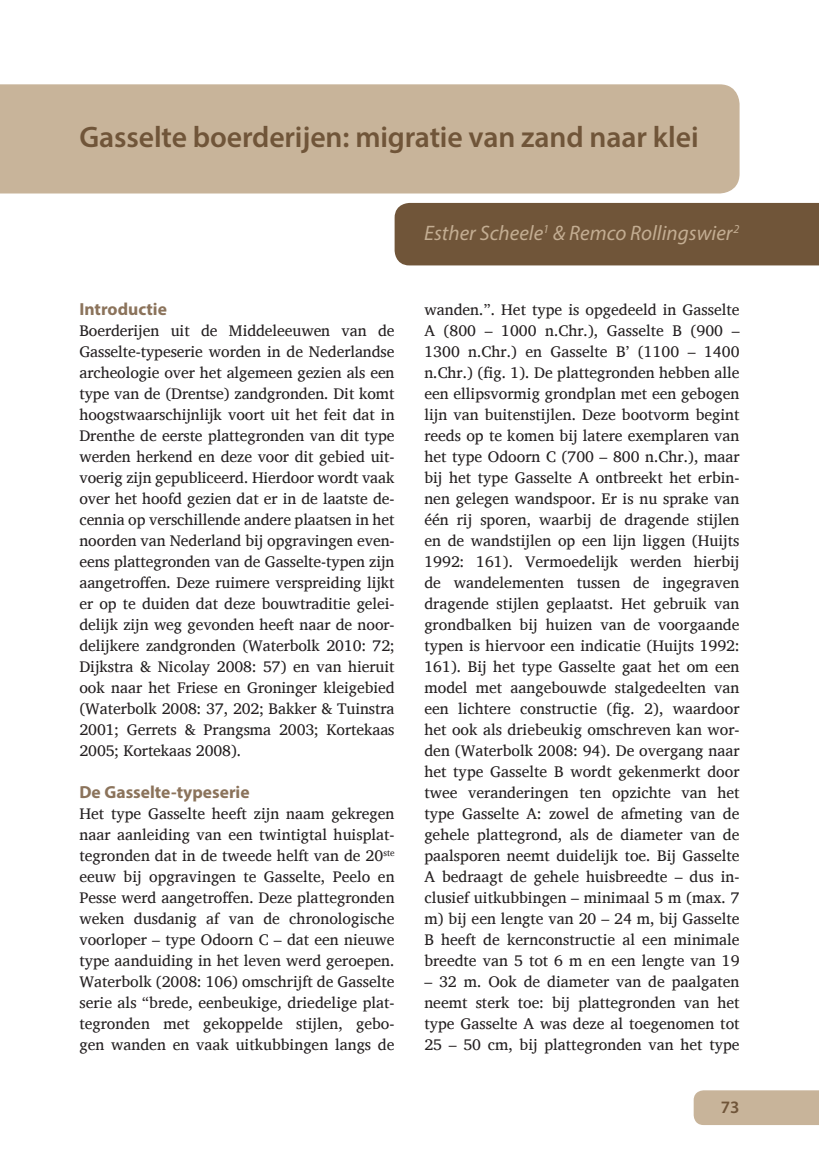
<style>
.page{position:relative;width:819px;height:1166px;background:#fff}
.page>*{position:absolute;margin:0;border:0;box-sizing:border-box;transform-origin:0 0}
.Titel{font:600 29.75px "Myriad Pro";letter-spacing:-.005em;color:#705539}
.Auteur{font:italic 21px "Myriad Pro";color:#c3ad92}
.Kopje{font:700 17.5px "Myriad Pro";color:#8b735b}
.Nummering{font:600 17.5px "Myriad Pro";color:#705539}
.Plat{font:15.75px/21px "Charis SIL";color:#231f20;text-align:justify}
</style>
<div class="page">
<div style="left:693px;top:1090px;width:126px;height:35px;background:#c8b49a"></div>
<div style="left:394px;top:203px;width:425px;height:62px;background:#705539"></div>
<div style="left:0;top:84px;width:739px;height:109px;background:#c8b49a"></div>
<p class="Titel" style="left:79px;top:118px;width:620px">Gasselte boerderijen: migratie van zand naar klei</p>
<p class="Kopje" style="left:79px;top:298px;width:89px">Introductie</p>
<p class="Plat" style="left:79px;top:320px;width:317px">Boerderijen uit de Middeleeuwen van de Gasselte-typeserie worden in de Nederlandse archeologie over het algemeen gezien als een type van de (Drentse) zandgronden. Dit komt hoogstwaarschijnlijk voort uit het feit dat in Drenthe de eerste plattegronden van dit type werden herkend en deze voor dit gebied uit&shy;voerig zijn gepubliceerd. Hierdoor wordt vaak over het hoofd gezien dat er in de laatste de&shy;cennia op verschillende andere plaatsen in het noorden van Nederland bij opgravingen even&shy;eens plattegronden van de Gasselte-typen zijn aangetroffen. Deze ruimere verspreiding lijkt er op te duiden dat deze bouwtraditie gelei&shy;delijk zijn weg gevonden heeft naar de noor&shy;delijkere zandgronden (Waterbolk 2010: 72; Dijkstra &amp; Nicolay 2008: 57) en van hieruit ook naar het Friese en Groninger kleigebied (Waterbolk 2008: 37, 202; Bakker &amp; Tuinstra 2001; Gerrets &amp; Prangsma 2003; Kortekaas 2005; Kortekaas 2008).</p>
<p class="Kopje" style="left:79px;top:781px;width:172px">De Gasselte-typeserie</p>
<p class="Plat" style="left:79px;top:803px;width:317px">Het type Gasselte heeft zijn naam gekregen naar aanleiding van een twintigtal huisplat&shy;tegronden dat in de tweede helft van de 20<sup>ste </sup>eeuw bij opgravingen te Gasselte, Peelo en Pesse werd aangetroffen. Deze plattegronden weken dusdanig af van de chronologische voorloper – type Odoorn C – dat een nieuwe type aanduiding in het leven werd geroepen.<br>Waterbolk (2008: 106) omschrijft de Gasselte serie als “brede, eenbeukige, driedelige plat&shy;tegronden met gekoppelde stijlen, gebo&shy;gen wanden en vaak uitkubbingen langs de</p>
<p class="Auteur" style="left:424px;top:220px;width:317px">Esther Scheele<sup>1</sup> &amp; Remco Rollingswier<sup>2</sup></p>
<p class="Plat" style="left:424px;top:299px;width:317px">wanden.”. Het type is opgedeeld in Gasselte A (800 – 1000 n.Chr.), Gasselte B (900 – 1300 n.Chr.) en Gasselte B’ (1100 – 1400 n.Chr.) (fig. 1). De plattegronden hebben alle een ellipsvormig grondplan met een gebogen lijn van buitenstijlen. Deze bootvorm begint reeds op te komen bij latere exemplaren van het type Odoorn C (700 – 800 n.Chr.), maar bij het type Gasselte A ontbreekt het erbin&shy;nen gelegen wandspoor. Er is nu sprake van één rij sporen, waarbij de dragende stijlen en de wandstijlen op een lijn liggen (Huijts 1992: 161). Vermoedelijk werden hierbij de wandelementen tussen de ingegraven dragende stijlen geplaatst. Het gebruik van grondbalken bij huizen van de voorgaande typen is hiervoor een indicatie (Huijts 1992:<br>161). Bij het type Gasselte gaat het om een model met aangebouwde stalgedeelten van een lichtere constructie (fig. 2), waardoor het ook als driebeukig omschreven kan wor&shy;den (Waterbolk 2008: 94). De overgang naar het type Gasselte B wordt gekenmerkt door twee veranderingen ten opzichte van het type Gasselte A: zowel de afmeting van de gehele plattegrond, als de diameter van de paalsporen neemt duidelijk toe. Bij Gasselte A bedraagt de gehele huisbreedte – dus in&shy;clusief uitkubbingen – minimaal 5 m (max. 7 m) bij een lengte van 20 – 24 m, bij Gasselte B heeft de kernconstructie al een minimale breedte van 5 tot 6 m en een lengte van 19</p>
<p class="Plat" style="left:424px;top:971px;width:317px">– 32 m. Ook de diameter van de paalgaten neemt sterk toe: bij plattegronden van het type Gasselte A was deze al toegenomen tot 25 – 50 cm, bij plattegronden van het type</p>
<p class="Nummering" style="left:720px;top:1096px;width:20px">73</p>
</div>
